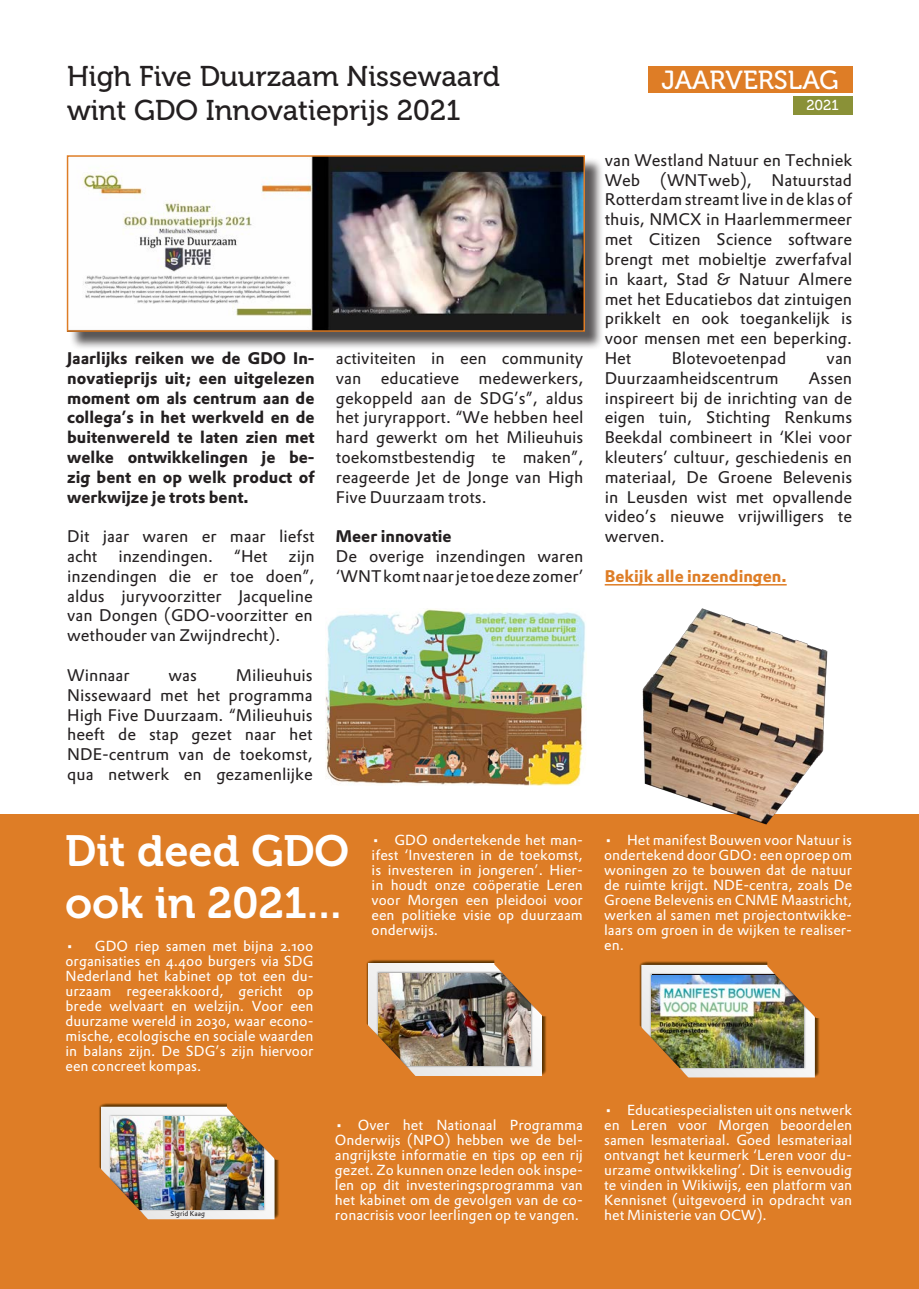
<style>
.page{position:relative;width:919px;height:1289px;background:#fff}
.page>*{position:absolute;margin:0;border:0;box-sizing:border-box;transform-origin:0 0}
.Kop_artikel{font:43.5px/52.2px "Museo 700";color:#fff}
.Kop{font:28.5px "Museo 500";color:#231f20}
.t1{font:26.1px "Museo 500";color:#fff}
.bodytekst{font:16.5px/19.8px "DTL Prokyon ST";color:#231f20;text-align:justify}
.bodytekst_bold{font:700 16.5px/19.8px "DTL Prokyon ST";color:#231f20;text-align:justify}
.aanleiding_links{font:700 16.5px "DTL Prokyon ST";color:#de7d26}
.t2{font:14.4px "Museo 500";color:#fff}
.Platte_tekst{font:14.25px/15px "DTL Prokyon ST";color:#fff;text-align:justify}
.Platte_tekst-2{font:6.9px "DTL Prokyon ST";color:#231f20}
</style>
<div class="page">
<div style="left:647px;top:67px;width:205px;height:26px;background:#de7d26"></div>
<div style="left:792px;top:96px;width:60px;height:18px;background:#8a9137"></div>
<div style="left:0;top:814px;width:918px;height:474px;background:#de7d26"></div>
<hr style="left:604px;top:584px;width:182px;height:1px;background:#de7d26">
<img style="left:639px;top:961px;width:180px;height:117px">
<img style="left:366px;top:960px;width:180px;height:116px">
<img style="left:99px;top:1103px;width:180px;height:117px">
<img style="left:325px;top:609px;width:261px;height:176px">
<img style="left:642px;top:608px;width:186px;height:217px">
<div style="left:69px;top:157px;width:534px;height:193px;background:#231f20;opacity:.75"></div>
<img style="left:70px;top:158px;width:512px;height:171px">
<div style="left:67px;top:155px;width:518px;height:177px;border:2px solid #de7d26"></div>
<p class="Kop" style="left:67px;top:61px;width:434px">High Five Duurzaam Nissewaard</p>
<p class="Kop" style="left:67px;top:95px;width:395px">wint GDO Innovatieprijs 2021</p>
<p class="bodytekst_bold" style="left:67px;top:348px;width:249px">Jaarlijks reiken we de GDO In&shy;novatieprijs uit; een uitgelezen moment om als centrum aan de collega’s in het werkveld en de buitenwereld te laten zien met welke ontwikkelingen je be&shy;zig bent en op welk product of werkwijze je trots bent.</p>
<p class="bodytekst" style="left:67px;top:526px;width:249px">Dit jaar waren er maar liefst acht</p>
<p class="bodytekst" style="left:118px;top:546px;width:96px">inzendingen.</p>
<p class="bodytekst" style="left:234px;top:546px;width:35px">“Het</p>
<p class="bodytekst" style="left:67px;top:546px;width:249px;text-indent:221px">zijn inzendingen die er toe doen”, aldus juryvoorzitter Jacqueline van Dongen (GDO-voorzitter en wethouder van Zwijndrecht).</p>
<p class="bodytekst" style="left:67px;top:665px;width:64px">Winnaar</p>
<p class="bodytekst" style="left:168px;top:665px;width:30px">was</p>
<p class="bodytekst" style="left:67px;top:665px;width:247px;text-indent:169px">Milieuhuis Nissewaard met het programma High Five Duurzaam. “Milieuhuis heeft de stap gezet naar het NDE-centrum van de toekomst, qua netwerk en gezamenlijke</p>
<p class="bodytekst" style="left:336px;top:348px;width:249px">activiteiten in een community van educatieve medewerkers, gekoppeld aan de SDG’s”, aldus het juryrapport. “We hebben heel hard gewerkt om het Milieuhuis toekomstbestendig te maken”, reageerde Jet de Jonge van High Five Duurzaam trots.</p>
<p class="bodytekst_bold" style="left:336px;top:526px;width:117px">Meer innovatie</p>
<p class="bodytekst" style="left:336px;top:546px;width:249px">De overige inzendingen waren ‘WNT komt naar je toe deze zomer’</p>
<p class="Kop_artikel" style="left:65px;top:825px;width:285px">Dit deed GDO ook in 2021...</p>
<p class="Platte_tekst" style="left:66px;top:938px;width:249px">• GDO riep samen met bijna 2.100 organisaties en 4.400 burgers via SDG Nederland het kabinet op tot een du&shy;urzaam regeerakkoord, gericht op brede welvaart en welzijn. Voor een duurzame wereld in 2030, waar econo&shy;mische, ecologische en sociale waarden in balans zijn. De SDG’s zijn hiervoor een concreet kompas.</p>
<p class="Platte_tekst" style="left:371px;top:831px;width:213px">• GDO ondertekende het man&shy;ifest ‘Investeren in de toekomst, is investeren in jongeren’. Hier&shy;in houdt onze coöperatie Leren voor Morgen een pleidooi voor een politieke visie op duurzaam onderwijs.</p>
<p class="Platte_tekst-2" style="left:170px;top:1209px;width:36px">Sigrid Kaag</p>
<p class="Platte_tekst" style="left:335px;top:1116px;width:249px">• Over het Nationaal Programma Onderwijs (NPO) hebben we de bel&shy;angrijkste informatie en tips op een rij gezet. Zo kunnen onze leden ook inspe&shy;len op dit investeringsprogramma van het kabinet om de gevolgen van de co&shy;ronacrisis voor leerlingen op te vangen.</p>
<h3 class="t1" style="left:661px;top:65px;width:179px">JAARVERSLAG</h3>
<p class="t2" style="left:806px;top:97px;width:34px">2021</p>
<p class="bodytekst" style="left:604px;top:150px;width:249px">van Westland Natuur en Techniek Web (WNTweb), Natuurstad Rotterdam streamt live in de klas of thuis, NMCX in Haarlemmermeer met Citizen Science software brengt met mobieltje zwerfafval in kaart, Stad &amp; Natuur Almere met het Educatiebos dat zintuigen prikkelt en ook toegankelijk is voor mensen met een beperking.<br>Het</p>
<p class="bodytekst" style="left:671px;top:348px;width:116px">Blotevoetenpad</p>
<p class="bodytekst" style="left:826px;top:348px;width:27px">van</p>
<p class="bodytekst" style="left:604px;top:368px;width:175px">Duurzaamheidscentrum</p>
<p class="bodytekst" style="left:604px;top:368px;width:249px;text-indent:204px">Assen inspireert bij de inrichting van de eigen tuin, Stichting Renkums Beekdal combineert in ‘Klei voor kleuters’ cultuur, geschiedenis en materiaal, De Groene Belevenis in Leusden wist met opvallende video’s nieuwe vrijwilligers te werven.</p>
<p class="aanleiding_links" style="left:604px;top:565px;width:183px">Bekijk alle inzendingen.</p>
<p class="Platte_tekst" style="left:604px;top:831px;width:249px">• Het manifest Bouwen voor Natuur is ondertekend door GDO: een oproep om woningen zo te bouwen dat de natuur de ruimte krijgt. NDE-centra, zoals De Groene Belevenis en CNME Maastricht, werken al samen met projectontwikke&shy;laars om groen in de wijken te realiser&shy;en.</p>
<p class="Platte_tekst" style="left:604px;top:1101px;width:249px">• Educatiespecialisten uit ons netwerk en Leren voor Morgen beoordelen samen lesmateriaal. Goed lesmateriaal ontvangt het keurmerk ‘Leren voor du&shy;urzame ontwikkeling’. Dit is eenvoudig te vinden in Wikiwijs, een platform van Kennisnet (uitgevoerd in opdracht van het Ministerie van OCW).</p>
</div>
